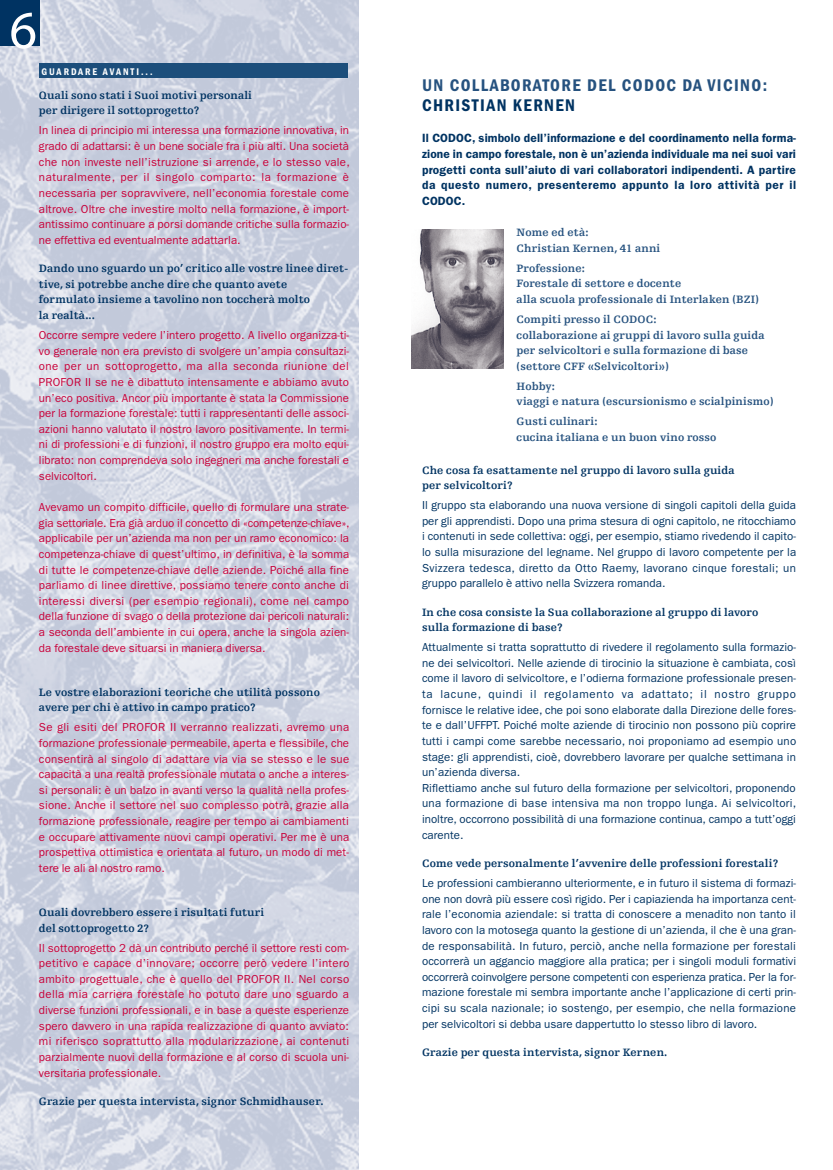
<style>
.page{position:relative;width:833px;height:1170px;background:#fff}
.page>*{position:absolute;margin:0;border:0;box-sizing:border-box;transform-origin:0 0}
.t1{font:53.75px "Myriad Pro";color:#fff}
.t2{font:600 condensed 17.5px "Franklin Gothic LT";letter-spacing:.08em;color:#26527f}
.t3{font:600 condensed 17.5px "Franklin Gothic LT";letter-spacing:.08em;color:#003362}
.t4{font:600 12px/15.6px "Franklin Gothic LT";letter-spacing:.045em;color:#003362;text-align:justify}
.t5{font:11.62px/15.6px "Franklin Gothic LT";letter-spacing:.005em;color:#c90039;text-align:justify}
.t6{font:11.62px/15.6px "Franklin Gothic LT";letter-spacing:.005em;color:#003362;text-align:justify}
.t7{font:700 11.25px/15.6px "Egyptienne FLT";letter-spacing:.01em;color:#003362}
.t8{font:700 11.25px/15.6px "Egyptienne FLT";letter-spacing:.01em;color:#26527f}
.t9{font:600 condensed 10px "Franklin Gothic LT";letter-spacing:.2em;color:#fff}
</style>
<div class="page">
<img style="left:0;top:0;width:358px;height:1169px">
<div style="left:0;top:0;width:39px;height:45px;background:#003362"></div>
<img style="left:411px;top:229px;width:92px;height:139px">
<div style="left:39px;top:63px;width:308px;height:14px;background:#1c4e7b"></div>
<h1 class="t1" style="left:9px;top:-3px;width:29px">6</h1>
<p class="t9" style="left:41px;top:66px;width:113px">GUARDARE AVANTI...</p>
<p class="t7" style="left:39px;top:87px;width:214px">Quali sono stati i Suoi motivi personali per dirigere il sottoprogetto?</p>
<p class="t5" style="left:39px;top:123px;width:312px">In linea di principio mi interessa una formazione innovativa, in grado di adattarsi: è un bene sociale fra i più alti. Una società che non investe nell’istruzione si arrende, e lo stesso vale, naturalmente, per il singolo comparto: la formazione è necessaria per sopravvivere, nell’economia forestale come altrove. Oltre che investire molto nella formazione, è import&shy;antissimo continuare a porsi domande critiche sulla formazio&shy;ne effettiva ed eventualmente adattarla.</p>
<p class="t7" style="left:39px;top:261px;width:311px">Dando uno sguardo un po’ critico alle vostre linee diret&shy;tive, si potrebbe anche dire che quanto avete<br>formulato insieme a tavolino non toccherà molto<br>la realtà...</p>
<p class="t5" style="left:39px;top:327px;width:312px">Occorre sempre vedere l’intero progetto. A livello organizza-ti&shy;vo generale non era previsto di svolgere un’ampia consultazi&shy;one per un sottoprogetto, ma alla seconda riunione del PROFOR II se ne è dibattuto intensamente e abbiamo avuto un’eco positiva. Ancor più importante è stata la Commissione per la formazione forestale: tutti i rappresentanti delle associ&shy;azioni hanno valutato il nostro lavoro positivamente. In termi&shy;ni di professioni e di funzioni, il nostro gruppo era molto equi&shy;librato: non comprendeva solo ingegneri ma anche forestali e selvicoltori.</p>
<p class="t5" style="left:39px;top:499px;width:312px">Avevamo un compito difficile, quello di formulare una strate&shy;gia settoriale. Era già arduo il concetto di «competenze-chiave», applicabile per un’azienda ma non per un ramo economico: la competenza-chiave di quest’ultimo, in definitiva, è la somma di tutte le competenze-chiave delle aziende. Poiché alla fine parliamo di linee direttive, possiamo tenere conto anche di interessi diversi (per esempio regionali), come nel campo della funzione di svago o della protezione dai pericoli naturali: a seconda dell’ambiente in cui opera, anche la singola azien&shy;da forestale deve situarsi in maniera diversa.</p>
<p class="t7" style="left:39px;top:684px;width:282px">Le vostre elaborazioni teoriche che utilità possono avere per chi è attivo in campo pratico?</p>
<p class="t5" style="left:39px;top:719px;width:312px">Se gli esiti del PROFOR II verranno realizzati, avremo una formazione professionale permeabile, aperta e flessibile, che consentirà al singolo di adattare via via se stesso e le sue capacità a una realtà professionale mutata o anche a interes&shy;si personali: è un balzo in avanti verso la qualità nella profes&shy;sione. Anche il settore nel suo complesso potrà, grazie alla formazione professionale, reagire per tempo ai cambiamenti e occupare attivamente nuovi campi operativi. Per me è una prospettiva ottimistica e orientata al futuro, un modo di met&shy;tere le ali al nostro ramo.</p>
<p class="t7" style="left:39px;top:904px;width:227px">Quali dovrebbero essere i risultati futuri del sottoprogetto 2?</p>
<p class="t5" style="left:39px;top:939px;width:312px">Il sottoprogetto 2 dà un contributo perché il settore resti com&shy;petitivo e capace d’innovare; occorre però vedere l’intero ambito progettuale, che è quello del PROFOR II. Nel corso della mia carriera forestale ho potuto dare uno sguardo a diverse funzioni professionali, e in base a queste esperienze spero davvero in una rapida realizzazione di quanto avviato: mi riferisco soprattutto alla modularizzazione, ai contenuti parzialmente nuovi della formazione e al corso di scuola uni&shy;versitaria professionale.</p>
<p class="t7" style="left:39px;top:1093px;width:286px">Grazie per questa intervista, signor Schmidhauser.</p>
<h2 class="t2" style="left:422px;top:75px;width:346px">UN COLLABORATORE DEL CODOC DA VICINO:</h2>
<h2 class="t3" style="left:422px;top:95px;width:155px">CHRISTIAN KERNEN</h2>
<p class="t4" style="left:422px;top:130px;width:375px">Il CODOC, simbolo dell’informazione e del coordinamento nella forma&shy;zione in campo forestale, non è un’azienda individuale ma nei suoi vari progetti conta sull’aiuto di vari collaboratori indipendenti. A partire da questo numero, presenteremo appunto la loro attività per il CODOC.</p>
<p class="t8" style="left:516px;top:225px;width:145px">Nome ed età:<br>Christian Kernen, 41 anni</p>
<p class="t8" style="left:516px;top:260px;width:244px">Professione:<br>Forestale di settore e docente<br>alla scuola professionale di Interlaken (BZI)</p>
<p class="t8" style="left:516px;top:311px;width:250px">Compiti presso il CODOC:<br>collaborazione ai gruppi di lavoro sulla guida per selvicoltori e sulla formazione di base (settore CFF «Selvicoltori»)</p>
<p class="t8" style="left:516px;top:378px;width:259px">Hobby:<br>viaggi e natura (escursionismo e scialpinismo)</p>
<p class="t8" style="left:516px;top:414px;width:201px">Gusti culinari:<br>cucina italiana e un buon vino rosso</p>
<p class="t7" style="left:422px;top:462px;width:314px">Che cosa fa esattamente nel gruppo di lavoro sulla guida per selvicoltori?</p>
<p class="t6" style="left:422px;top:497px;width:376px">Il gruppo sta elaborando una nuova versione di singoli capitoli della guida per gli apprendisti. Dopo una prima stesura di ogni capitolo, ne ritocchiamo i contenuti in sede collettiva: oggi, per esempio, stiamo rivedendo il capito&shy;lo sulla misurazione del legname. Nel gruppo di lavoro competente per la Svizzera tedesca, diretto da Otto Raemy, lavorano cinque forestali; un gruppo parallelo è attivo nella Svizzera romanda.</p>
<p class="t7" style="left:422px;top:604px;width:338px">In che cosa consiste la Sua collaborazione al gruppo di lavoro sulla formazione di base?</p>
<p class="t6" style="left:422px;top:639px;width:376px;text-align:left">Attualmente si tratta soprattutto di rivedere il regolamento sulla formazio&shy;ne dei selvicoltori. Nelle aziende di tirocinio la situazione è cambiata, così come il lavoro di selvicoltore, e l’odierna formazione professionale presen&shy;ta lacune, quindi il regolamento va adattato; il nostro gruppo fornisce le relative idee, che poi sono elaborate dalla Direzione delle fores&shy;te e dall’UFFPT. Poiché molte aziende di tirocinio non possono più coprire tutti i campi come sarebbe necessario, noi proponiamo ad esempio uno stage: gli apprendisti, cioè, dovrebbero lavorare per qualche settimana in un’azienda diversa.<br>Riflettiamo anche sul futuro della formazione per selvicoltori, proponendo una formazione di base intensiva ma non troppo lunga. Ai selvicoltori, inoltre, occorrono possibilità di una formazione continua, campo a tutt’oggi carente.</p>
<p class="t7" style="left:422px;top:855px;width:358px">Come vede personalmente l’avvenire delle professioni forestali?</p>
<p class="t6" style="left:422px;top:875px;width:375px">Le professioni cambieranno ulteriormente, e in futuro il sistema di formazi&shy;one non dovrà più essere così rigido. Per i capiazienda ha importanza cent&shy;rale l’economia aziendale: si tratta di conoscere a menadito non tanto il lavoro con la motosega quanto la gestione di un’azienda, il che è una gran&shy;de responsabilità. In futuro, perciò, anche nella formazione per forestali occorrerà un aggancio maggiore alla pratica; per i singoli moduli formativi occorrerà coinvolgere persone competenti con esperienza pratica. Per la for&shy;mazione forestale mi sembra importante anche l’applicazione di certi prin&shy;cipi su scala nazionale; io sostengo, per esempio, che nella formazione per selvicoltori si debba usare dappertutto lo stesso libro di lavoro.</p>
<p class="t7" style="left:422px;top:1044px;width:247px">Grazie per questa intervista, signor Kernen.</p>
</div>
